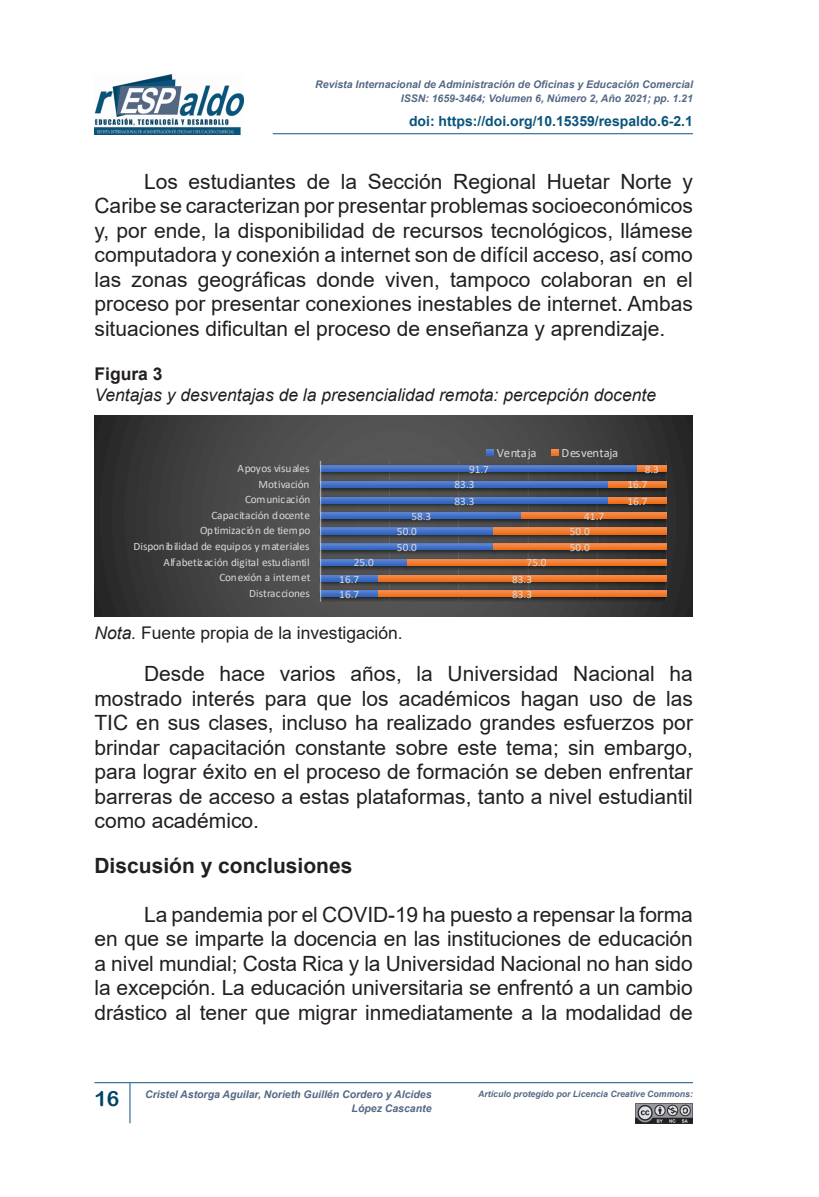
<style>
.page{position:relative;width:819px;height:1197px;background:#fff}
.page>*{position:absolute;margin:0;border:0;box-sizing:border-box;transform-origin:0 0}
.TEXTO{font:21px/24.5px "Arial";color:#231f20;text-align:justify}
.Subtítulo_1{font:700 21px "Arial";color:#231f20}
.t1{font:21px "Arial Rounded MT Bold";color:#014365}
.t2{font:italic 17.5px "Arial";color:#231f20}
.t3{font:17.5px "Arial";color:#231f20}
.t4{font:700 17.5px "Arial";color:#231f20}
.t5{font:700 14px "Arial";color:#0a547b}
.t6{font:12.6px "Calibri";letter-spacing:-.005em;color:#d9d9d9}
.t7{font:11.2px "Calibri";color:#d9d9d9}
.t8{font:11.2px "Calibri";letter-spacing:.02em;color:#d9d9d9}
.t9{font:11.2px "Calibri";letter-spacing:-.025em;color:#d9d9d9}
.t10{font:italic 700 10.5px/14px "Arial";color:#536883;text-align:right}
.t11{font:italic 700 8.75px "Arial";color:#536883}
.s1{font-style:italic}
</style>
<div class="page">
<img style="left:94px;top:75px;width:149px;height:59px">
<hr style="left:273px;top:133px;width:420px;height:1px;background:#0a547b">
<img style="left:636px;top:1103px;width:57px;height:20px">
<hr style="left:94px;top:1082px;width:599px;height:1px;background:#0a547b">
<hr style="left:130px;top:1083px;width:1px;height:40px;background:#0a547b">
<svg style="left:94px;top:416px;width:599px;height:200px;background:#414141"></svg>
<hr style="left:389px;top:461px;width:1px;height:141px;background:#656565">
<hr style="left:458px;top:461px;width:1px;height:141px;background:#656565">
<hr style="left:528px;top:461px;width:1px;height:141px;background:#575757">
<hr style="left:597px;top:461px;width:1px;height:141px;background:#4d4d4d">
<hr style="left:666px;top:461px;width:1px;height:141px;background:#f2f2f2;opacity:.1">
<img style="left:321px;top:597px;width:51px;height:5px">
<img style="left:321px;top:574px;width:51px;height:16px">
<img style="left:321px;top:558px;width:80px;height:16px">
<img style="left:321px;top:543px;width:166px;height:15px">
<img style="left:321px;top:527px;width:166px;height:16px">
<img style="left:321px;top:519px;width:195px;height:8px">
<img style="left:321px;top:496px;width:281px;height:16px">
<img style="left:321px;top:480px;width:281px;height:16px">
<img style="left:321px;top:462px;width:310px;height:18px">
<img style="left:372px;top:597px;width:294px;height:5px">
<img style="left:372px;top:571px;width:294px;height:19px">
<img style="left:401px;top:555px;width:265px;height:19px">
<img style="left:487px;top:543px;width:179px;height:15px">
<img style="left:487px;top:524px;width:179px;height:19px">
<img style="left:516px;top:508px;width:150px;height:19px">
<img style="left:602px;top:496px;width:64px;height:16px">
<img style="left:602px;top:477px;width:64px;height:19px">
<img style="left:631px;top:462px;width:35px;height:18px">
<svg style="left:321px;top:590px;width:57px;height:7px"></svg>
<svg style="left:321px;top:575px;width:57px;height:6px"></svg>
<svg style="left:321px;top:559px;width:86px;height:7px"></svg>
<svg style="left:321px;top:544px;width:173px;height:6px"></svg>
<svg style="left:321px;top:528px;width:173px;height:6px"></svg>
<svg style="left:321px;top:512px;width:201px;height:7px"></svg>
<svg style="left:321px;top:497px;width:288px;height:6px;background:#4673c7"></svg>
<svg style="left:321px;top:481px;width:288px;height:7px;background:#4673c6"></svg>
<div style="left:321px;top:466px;width:316px;height:5px;background:#4574ca"></div>
<svg style="left:378px;top:590px;width:288px;height:7px;background:#f17d34"></svg>
<svg style="left:378px;top:575px;width:288px;height:6px;background:#f17e34"></svg>
<svg style="left:407px;top:559px;width:259px;height:7px;background:#f17d34"></svg>
<svg style="left:494px;top:544px;width:172px;height:6px"></svg>
<svg style="left:494px;top:528px;width:172px;height:6px"></svg>
<svg style="left:522px;top:512px;width:144px;height:7px"></svg>
<svg style="left:609px;top:497px;width:57px;height:6px"></svg>
<svg style="left:609px;top:481px;width:57px;height:7px"></svg>
<svg style="left:637px;top:466px;width:29px;height:5px"></svg>
<hr style="left:320px;top:461px;width:1px;height:141px;background:#f2f2f2;opacity:.54">
<svg style="left:487px;top:449px;width:7px;height:7px"></svg>
<svg style="left:551px;top:449px;width:8px;height:7px"></svg>
<p class="t10" style="left:315px;top:77px;width:379px">Revista Internacional de Administración de Oficinas y Educación Comercial<br>ISSN: 1659-3464; Volumen 6, Número 2, Año 2021; pp. 1.21</p>
<p class="t5" style="left:409px;top:112px;width:285px">doi: https://doi.org/10.15359/respaldo.6-2.1</p>
<p class="TEXTO" style="left:94px;top:169px;width:600px;text-indent:50px">Los estudiantes de la Sección Regional Huetar Norte y Caribe se caracterizan por presentar problemas socioeconómicos y, por ende, la disponibilidad de recursos tecnológicos, llámese computadora y conexión a internet son de difícil acceso, así como las zonas geográficas donde viven, tampoco colaboran en el proceso por presentar conexiones inestables de internet. Ambas situaciones dificultan el proceso de enseñanza y aprendizaje.</p>
<p class="t4" style="left:94px;top:362px;width:70px">Figura 3</p>
<p class="t2" style="left:94px;top:384px;width:563px">Ventajas y desventajas de la presencialidad remota: percepción docente</p>
<p class="t6" style="left:497px;top:444px;width:41px">Ventaja</p>
<p class="t6" style="left:562px;top:444px;width:58px">Desventaja</p>
<p class="t7" style="left:238px;top:461px;width:73px">Apoyos visuales</p>
<p class="t7" style="left:469px;top:461px;width:21px">91.7</p>
<p class="t7" style="left:645px;top:461px;width:16px">8.3</p>
<p class="t8" style="left:258px;top:476px;width:52px">Motivación</p>
<p class="t7" style="left:455px;top:477px;width:21px">83.3</p>
<p class="t7" style="left:628px;top:477px;width:21px">16.7</p>
<p class="t9" style="left:245px;top:492px;width:67px">Comunicación</p>
<p class="t7" style="left:455px;top:493px;width:21px">83.3</p>
<p class="t7" style="left:628px;top:493px;width:21px">16.7</p>
<p class="t7" style="left:211px;top:507px;width:100px">Capacitación docente</p>
<p class="t7" style="left:411px;top:509px;width:21px">58.3</p>
<p class="t7" style="left:584px;top:509px;width:21px">41.7</p>
<p class="t7" style="left:200px;top:523px;width:112px">Optimización de tiempo</p>
<p class="t7" style="left:397px;top:524px;width:21px">50.0</p>
<p class="t7" style="left:570px;top:524px;width:21px">50.0</p>
<p class="t7" style="left:133px;top:539px;width:178px">Disponibilidad de equipos y materiales</p>
<p class="t7" style="left:397px;top:539px;width:21px">50.0</p>
<p class="t7" style="left:570px;top:539px;width:21px">50.0</p>
<p class="t8" style="left:163px;top:554px;width:148px">Alfabetización digital estudiantil</p>
<p class="t7" style="left:354px;top:555px;width:21px">25.0</p>
<p class="t7" style="left:527px;top:555px;width:21px">75.0</p>
<p class="t7" style="left:220px;top:570px;width:93px">Conexión a internet</p>
<p class="t7" style="left:339px;top:571px;width:21px">16.7</p>
<p class="t7" style="left:512px;top:571px;width:21px">83.3</p>
<p class="t7" style="left:249px;top:585px;width:62px">Distracciones</p>
<p class="t7" style="left:339px;top:587px;width:21px">16.7</p>
<p class="t7" style="left:512px;top:587px;width:21px">83.3</p>
<p class="t3" style="left:94px;top:621px;width:310px"><span class="s1">Nota.</span> Fuente propia de la investigación.</p>
<p class="TEXTO" style="left:94px;top:662px;width:600px;text-indent:50px">Desde hace varios años, la Universidad Nacional ha mostrado interés para que los académicos hagan uso de las TIC en sus clases, incluso ha realizado grandes esfuerzos por brindar capacitación constante sobre este tema; sin embargo, para lograr éxito en el proceso de formación se deben enfrentar barreras de acceso a estas plataformas, tanto a nivel estudiantil como académico.</p>
<p class="Subtítulo_1" style="left:94px;top:851px;width:259px">Discusión y conclusiones</p>
<p class="TEXTO" style="left:94px;top:902px;width:600px;text-indent:50px">La pandemia por el COVID-19 ha puesto a repensar la forma en que se imparte la docencia en las instituciones de educación a nivel mundial; Costa Rica y la Universidad Nacional no han sido la excepción. La educación universitaria se enfrentó a un cambio drástico al tener que migrar inmediatamente a la modalidad de</p>
<p class="t1" style="left:94px;top:1086px;width:26px">16</p>
<p class="t10" style="left:145px;top:1088px;width:288px">Cristel Astorga Aguilar, Norieth Guillén Cordero y Alcides<br>López Cascante</p>
<p class="t11" style="left:478px;top:1088px;width:216px">Artículo protegido por Licencia Creative Commons:</p>
</div>
